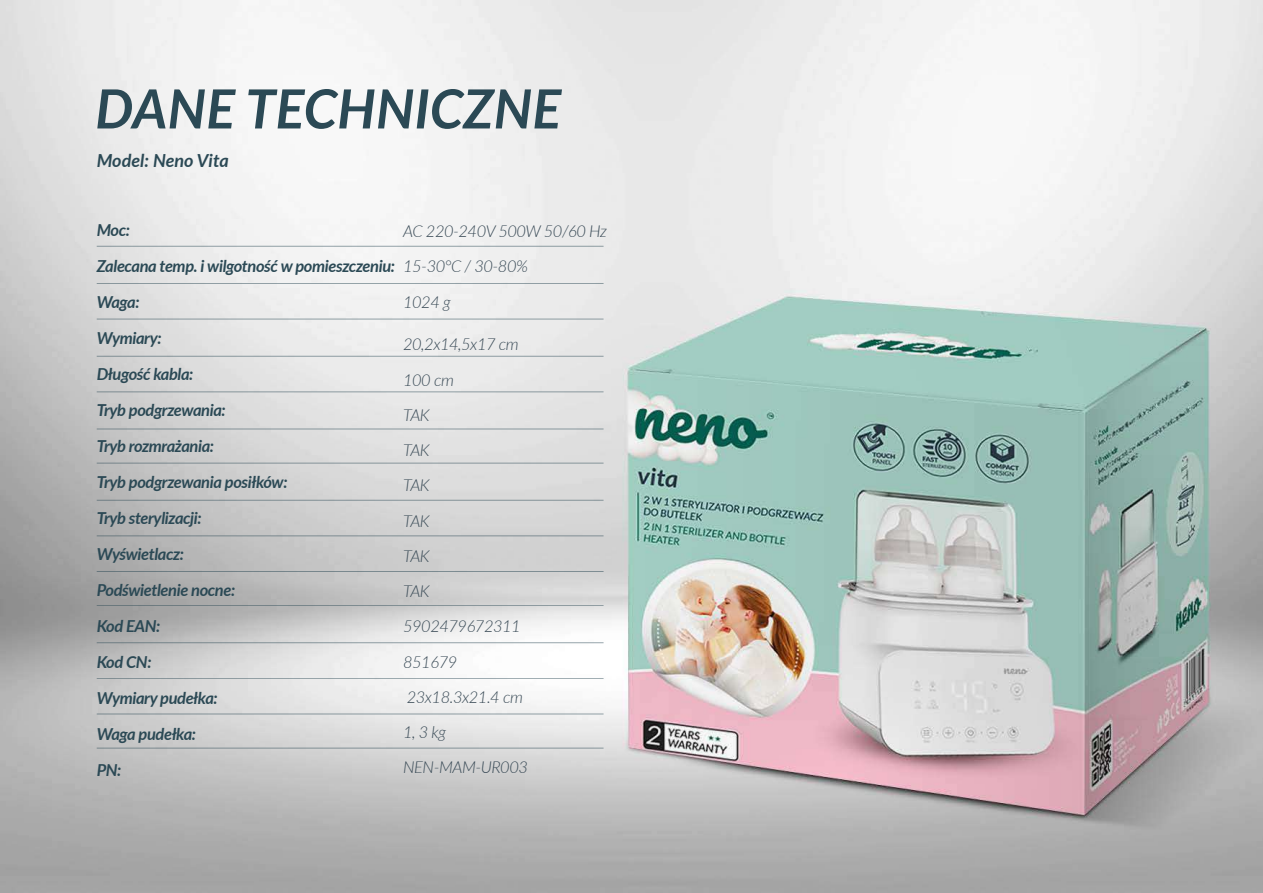
<style>
.page{position:relative;width:1263px;height:893px;background:#fff}
.page>*{position:absolute;margin:0;border:0;box-sizing:border-box;transform-origin:0 0}
.t1{font:italic 700 54px "Lato";color:#2b4955}
.t2{font:italic 700 18px "Lato";color:#2b4955}
.t3{font:italic 700 16.5px/36px "Lato";letter-spacing:-.025em;color:#2b4955}
.t4{font:italic 300 16.5px/35.2px "Lato";letter-spacing:-.03em;color:#394a56}
</style>
<div class="page">
<img style="left:0;top:0;width:1263px;height:893px">
<hr style="left:97px;top:319px;width:506px;height:1px;background:#2b4955">
<hr style="left:97px;top:356px;width:506px;height:1px;background:#2b4955">
<hr style="left:97px;top:392px;width:506px;height:1px;background:#2b4955">
<hr style="left:97px;top:246px;width:506px;height:1px;background:#2b4955">
<hr style="left:97px;top:283px;width:506px;height:1px;background:#2b4955">
<hr style="left:97px;top:429px;width:506px;height:1px;background:#2b4955">
<hr style="left:97px;top:463px;width:506px;height:1px;background:#2b4955">
<hr style="left:97px;top:500px;width:506px;height:1px;background:#2b4955">
<hr style="left:97px;top:536px;width:506px;height:1px;background:#2b4955">
<hr style="left:97px;top:571px;width:506px;height:1px;background:#2b4955">
<hr style="left:97px;top:605px;width:506px;height:1px;background:#2b4955">
<hr style="left:97px;top:642px;width:506px;height:1px;background:#2b4955">
<hr style="left:97px;top:678px;width:506px;height:1px;background:#2b4955">
<hr style="left:97px;top:714px;width:506px;height:1px;background:#2b4955">
<hr style="left:97px;top:748px;width:506px;height:1px;background:#2b4955">
<h1 class="t1" style="left:95px;top:69px;width:468px">DANE TECHNICZNE</h1>
<p class="t2" style="left:97px;top:147px;width:134px">Model: Neno Vita</p>
<p class="t3" style="left:97px;top:211px;width:300px">Moc:<br>Zalecana temp. i wilgotność w pomieszczeniu:<br>Waga:<br>Wymiary:<br>Długość kabla:<br>Tryb podgrzewania:<br>Tryb rozmrażania:<br>Tryb podgrzewania posiłków:<br>Tryb sterylizacji:<br>Wyświetlacz:<br>Podświetlenie nocne:<br>Kod EAN:<br>Kod CN:<br>Wymiary pudełka:<br>Waga pudełka:<br>PN:</p>
<p class="t4" style="left:403px;top:213px;width:205px">AC 220-240V 500W 50/60 Hz<br>15-30°C / 30-80%<br>1024 g</p>
<p class="t4" style="left:403px;top:326px;width:126px">20,2x14,5x17 cm<br>100 cm<br>TAK<br>TAK<br>TAK<br>TAK<br>TAK<br>TAK<br>5902479672311<br>851679<br>23x18.3x21.4 cm<br>1, 3 kg<br>NEN-MAM-UR003</p>
</div>
